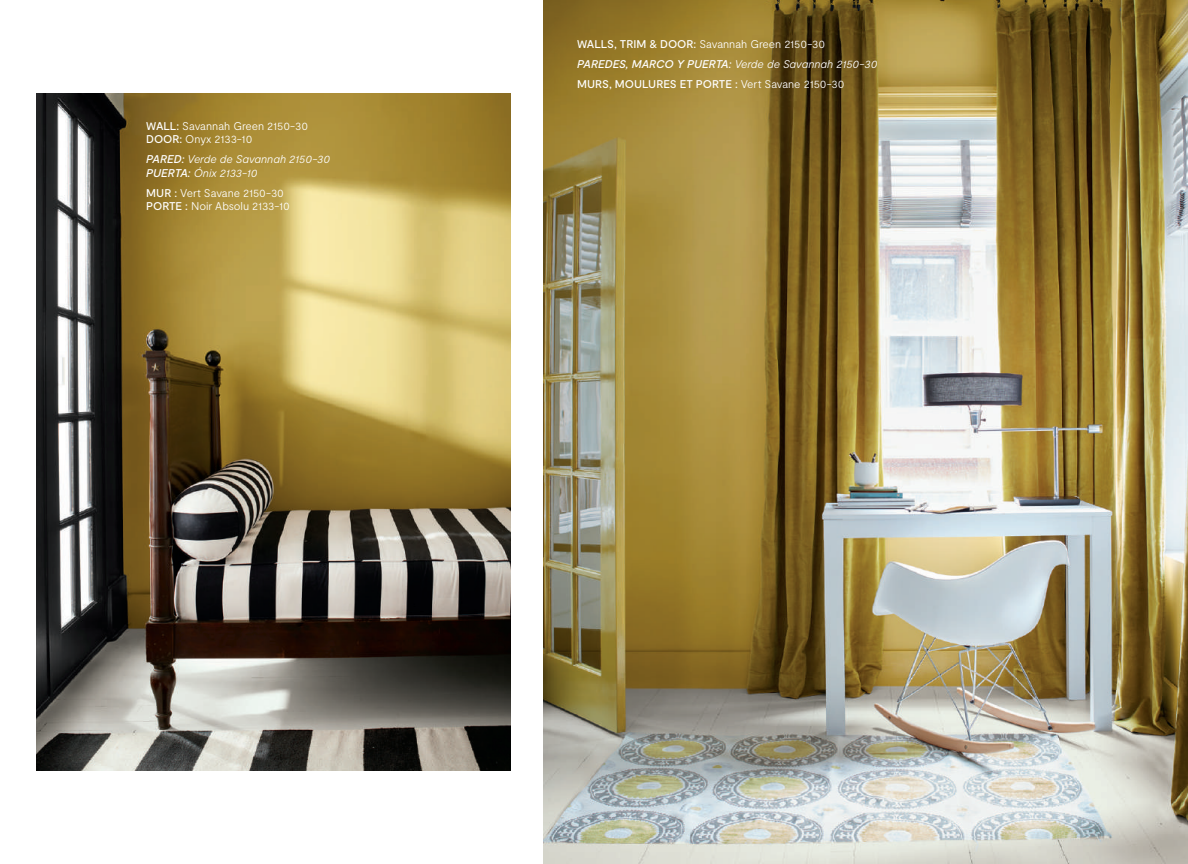
<style>
.page{position:relative;width:1188px;height:864px;background:#fff}
.page>*{position:absolute;margin:0;border:0;box-sizing:border-box;transform-origin:0 0}
.t1{font:500 11.25px/20px "Moderat";color:#fff}
.t2{font:300 11.25px/13.5px "Moderat";letter-spacing:-.005em;color:#fff}
.t3{font:italic 300 11.25px/13.5px "Moderat";letter-spacing:-.01em;color:#fff}
.s1{font-weight:500}
.s2{font-weight:300}
.s3{font-style:italic}
.s4{font-weight:300;font-style:italic}
</style>
<div class="page">
<img style="left:36px;top:93px;width:474px;height:678px">
<img style="left:543px;top:0;width:645px;height:864px">
<p class="t2" style="left:146px;top:119px;width:163px"><span class="s1">WALL:</span> Savannah Green 2150-30<br><span class="s1">DOOR:</span> Onyx 2133-10</p>
<p class="t3" style="left:146px;top:153px;width:186px"><span class="s1">PARED:</span> Verde de Savannah 2150-30<br><span class="s1">PUERTA:</span> Ónix 2133-10</p>
<p class="t2" style="left:146px;top:186px;width:145px"><span class="s1">MUR :</span> Vert Savane 2150-30<br><span class="s1">PORTE :</span> Noir Absolu 2133-10</p>
<p class="t1" style="left:577px;top:34px;width:302px">WALLS, TRIM &amp; DOOR: <span class="s2">Savannah Green 2150-30<br></span><span class="s3">PAREDES, MARCO Y PUERTA:</span> <span class="s4">Verde de Savannah 2150-30<br></span>MURS, MOULURES ET PORTE : <span class="s2">Vert Savane 2150-30</span></p>
</div>
